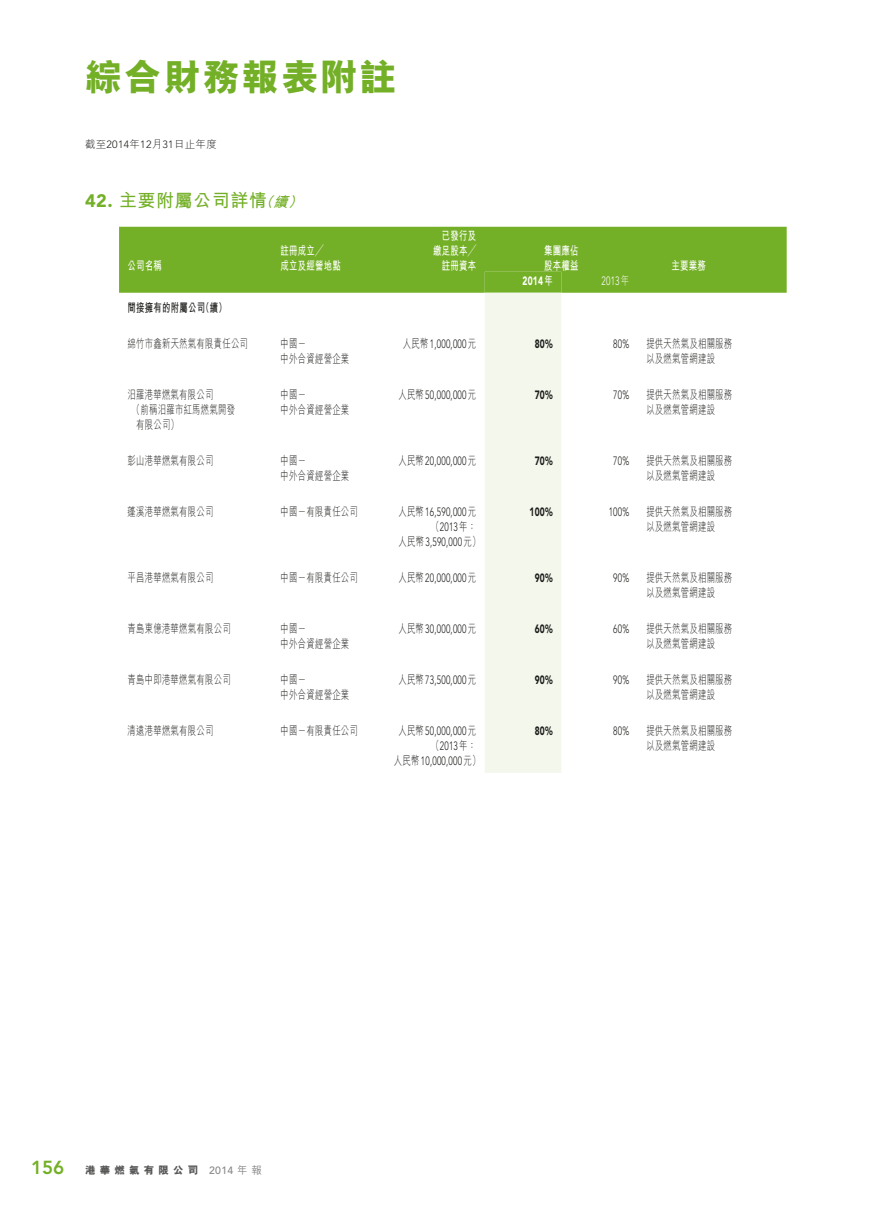
<style>
.page{position:relative;width:893px;height:1212px;background:#fff}
.page>*{position:absolute;margin:0;border:0;box-sizing:border-box;transform-origin:0 0}
.t1{font:37.5px "M Hei HK Xbold E Ten B5 H";letter-spacing:.045em;color:#74b027}
.t2{font:18px "M Hei HK Bold E Ten B5 H";letter-spacing:.03em;color:#74b027}
.t3{font:12px/15px "M Hei HK Light E Ten B5 H";letter-spacing:.025em;color:#1d1d1b;scale:.7 1}
.t4{font:300 12px/15px "Avenir LT Std";letter-spacing:.025em;color:#1d1d1b;scale:.7 1}
.t5{font:12px "M Hei HK Bold E Ten B5 H";letter-spacing:.03em;color:#fff;scale:.7 1}
.t6{font:900 12px "Avenir LT Std";letter-spacing:.03em;color:#1d1d1b;scale:.7 1}
.t7{font:12px "M Hei HK Bold E Ten B5 H";letter-spacing:.03em;color:#1d1d1b;scale:.7 1}
.t8{font:900 12px "Avenir LT Std";color:#fff;scale:.7 1}
.t9{font:300 12px "Avenir LT Std";color:#fff;scale:.7 1}
.t10{font:10.5px "M Hei HK Xbold E Ten B5 H";letter-spacing:.4em;color:#575756}
.t11{font:10.5px "M Hei HK Light E Ten B5 H";letter-spacing:.025em;color:#1d1d1b}
.s1{font-family:"Avenir LT Std";font-weight:300}
.s2{font-family:"Avenir LT Std";font-weight:900}
.s3{font-style:italic;font-size:14.25px}
.s4{font-family:"M Hei HK Bold E Ten B5 H";font-weight:400}
.s5{font-family:"M Hei HK Light E Ten B5 H";font-weight:400}
.s6{font-family:"Avenir LT Std";font-weight:800;font-size:18.75px;color:#74b027}
.s7{font-family:"Avenir LT Std";font-weight:500;color:#878787}
.s8{font-family:"M Hei HK Medium E Ten B5 H";color:#878787}
</style>
<div class="page">
<div style="left:119px;top:227px;width:668px;height:66px;background:#74b027"></div>
<div style="left:485px;top:272px;width:76px;height:501px;background:#f3f7ec"></div>
<h1 class="t1" style="left:85px;top:63px;width:314px">綜合財務報表附註</h1>
<p class="t11" style="left:85px;top:140px;width:133px">截至<span class="s1">2014</span>年<span class="s1">12</span>月<span class="s1">31</span>日止年度</p>
<h2 class="t2" style="left:85px;top:194px;width:222px"><span class="s2">42.</span> 主要附屬公司詳情<span class="s3">（續）</span></h2>
<p class="t5" style="left:442px;top:231px;width:51px">已發行及</p>
<p class="t5" style="left:281px;top:246px;width:63px">註冊成立╱</p>
<p class="t5" style="left:433px;top:246px;width:63px">繳足股本╱</p>
<p class="t5" style="left:544px;top:246px;width:51px">集團應佔</p>
<p class="t5" style="left:128px;top:261px;width:51px">公司名稱</p>
<p class="t5" style="left:281px;top:261px;width:88px">成立及經營地點</p>
<p class="t5" style="left:442px;top:261px;width:51px">註冊資本</p>
<p class="t5" style="left:671px;top:261px;width:51px">主要業務</p>
<p class="t5" style="left:544px;top:261px;width:51px">股本權益</p>
<p class="t8" style="left:522px;top:274px;width:45px">2014<span class="s4">年</span></p>
<p class="t9" style="left:601px;top:276px;width:41px">2013<span class="s5">年</span></p>
<p class="t7" style="left:128px;top:303px;width:143px">間接擁有的附屬公司（續）</p>
<p class="t3" style="left:128px;top:338px;width:174px">綿竹市鑫新天然氣有限責任公司</p>
<p class="t3" style="left:281px;top:338px;width:38px">中國－</p>
<p class="t4" style="left:403px;top:337px;width:106px"><span class="s5">人民幣</span>1,000,000<span class="s5">元</span></p>
<p class="t6" style="left:535px;top:337px;width:27px">80%</p>
<p class="t4" style="left:613px;top:337px;width:24px">80%</p>
<p class="t3" style="left:646px;top:338px;width:124px">提供天然氣及相關服務</p>
<p class="t3" style="left:281px;top:353px;width:100px">中外合資經營企業</p>
<p class="t3" style="left:646px;top:353px;width:100px">以及燃氣管網建設</p>
<p class="t3" style="left:128px;top:389px;width:124px">汨羅港華燃氣有限公司</p>
<p class="t3" style="left:281px;top:389px;width:38px">中國－</p>
<p class="t4" style="left:398px;top:388px;width:113px"><span class="s5">人民幣</span>50,000,000<span class="s5">元</span></p>
<p class="t6" style="left:535px;top:388px;width:27px">70%</p>
<p class="t4" style="left:613px;top:388px;width:24px">70%</p>
<p class="t3" style="left:646px;top:389px;width:124px">提供天然氣及相關服務</p>
<p class="t3" style="left:136px;top:404px;width:143px;text-indent:-4px">（前稱汨羅市紅馬燃氣開發有限公司）</p>
<p class="t3" style="left:281px;top:404px;width:100px">中外合資經營企業</p>
<p class="t3" style="left:646px;top:404px;width:100px">以及燃氣管網建設</p>
<p class="t3" style="left:128px;top:455px;width:124px">彭山港華燃氣有限公司</p>
<p class="t3" style="left:281px;top:455px;width:38px">中國－</p>
<p class="t4" style="left:398px;top:454px;width:113px"><span class="s5">人民幣</span>20,000,000<span class="s5">元</span></p>
<p class="t6" style="left:535px;top:454px;width:27px">70%</p>
<p class="t4" style="left:613px;top:454px;width:24px">70%</p>
<p class="t3" style="left:646px;top:455px;width:124px">提供天然氣及相關服務</p>
<p class="t3" style="left:281px;top:470px;width:100px">中外合資經營企業</p>
<p class="t3" style="left:646px;top:470px;width:100px">以及燃氣管網建設</p>
<p class="t3" style="left:128px;top:506px;width:124px">蓬溪港華燃氣有限公司</p>
<p class="t3" style="left:281px;top:506px;width:112px">中國－有限責任公司</p>
<p class="t4" style="left:398px;top:505px;width:113px"><span class="s5">人民幣</span>16,590,000<span class="s5">元</span></p>
<p class="t6" style="left:529px;top:505px;width:35px">100%</p>
<p class="t4" style="left:609px;top:505px;width:31px">100%</p>
<p class="t3" style="left:646px;top:506px;width:124px">提供天然氣及相關服務</p>
<p class="t4" style="left:399px;top:520px;width:118px;text-indent:33px"><span class="s5">（</span>2013<span class="s5">年：人民幣</span>3,590,000<span class="s5">元）</span></p>
<p class="t3" style="left:646px;top:521px;width:100px">以及燃氣管網建設</p>
<p class="t3" style="left:128px;top:572px;width:124px">平昌港華燃氣有限公司</p>
<p class="t3" style="left:281px;top:572px;width:112px">中國－有限責任公司</p>
<p class="t4" style="left:398px;top:571px;width:113px"><span class="s5">人民幣</span>20,000,000<span class="s5">元</span></p>
<p class="t6" style="left:535px;top:571px;width:27px">90%</p>
<p class="t4" style="left:613px;top:571px;width:24px">90%</p>
<p class="t3" style="left:646px;top:572px;width:124px">提供天然氣及相關服務以及燃氣管網建設</p>
<p class="t3" style="left:128px;top:623px;width:149px">青島東億港華燃氣有限公司</p>
<p class="t3" style="left:281px;top:623px;width:38px">中國－</p>
<p class="t4" style="left:398px;top:622px;width:113px"><span class="s5">人民幣</span>30,000,000<span class="s5">元</span></p>
<p class="t6" style="left:535px;top:622px;width:27px">60%</p>
<p class="t4" style="left:613px;top:622px;width:24px">60%</p>
<p class="t3" style="left:646px;top:623px;width:124px">提供天然氣及相關服務</p>
<p class="t3" style="left:281px;top:638px;width:100px">中外合資經營企業</p>
<p class="t3" style="left:646px;top:638px;width:100px">以及燃氣管網建設</p>
<p class="t3" style="left:128px;top:674px;width:149px">青島中即港華燃氣有限公司</p>
<p class="t3" style="left:281px;top:674px;width:38px">中國－</p>
<p class="t4" style="left:398px;top:673px;width:113px"><span class="s5">人民幣</span>73,500,000<span class="s5">元</span></p>
<p class="t6" style="left:535px;top:673px;width:27px">90%</p>
<p class="t4" style="left:613px;top:673px;width:24px">90%</p>
<p class="t3" style="left:646px;top:674px;width:124px">提供天然氣及相關服務</p>
<p class="t3" style="left:281px;top:689px;width:100px">中外合資經營企業</p>
<p class="t3" style="left:646px;top:689px;width:100px">以及燃氣管網建設</p>
<p class="t3" style="left:128px;top:725px;width:124px">清遠港華燃氣有限公司</p>
<p class="t3" style="left:281px;top:725px;width:112px">中國－有限責任公司</p>
<p class="t4" style="left:398px;top:724px;width:113px"><span class="s5">人民幣</span>50,000,000<span class="s5">元</span></p>
<p class="t6" style="left:535px;top:724px;width:27px">80%</p>
<p class="t4" style="left:613px;top:724px;width:24px">80%</p>
<p class="t3" style="left:646px;top:725px;width:124px">提供天然氣及相關服務</p>
<p class="t4" style="left:394px;top:739px;width:125px;text-indent:37px"><span class="s5">（</span>2013<span class="s5">年：人民幣</span>10,000,000<span class="s5">元）</span></p>
<p class="t3" style="left:646px;top:740px;width:100px">以及燃氣管網建設</p>
<p class="t10" style="left:31px;top:1166px;width:232px"><span class="s6">156</span> 港華燃氣有限公司 <span class="s7">2014</span> <span class="s8">年報</span></p>
</div>
